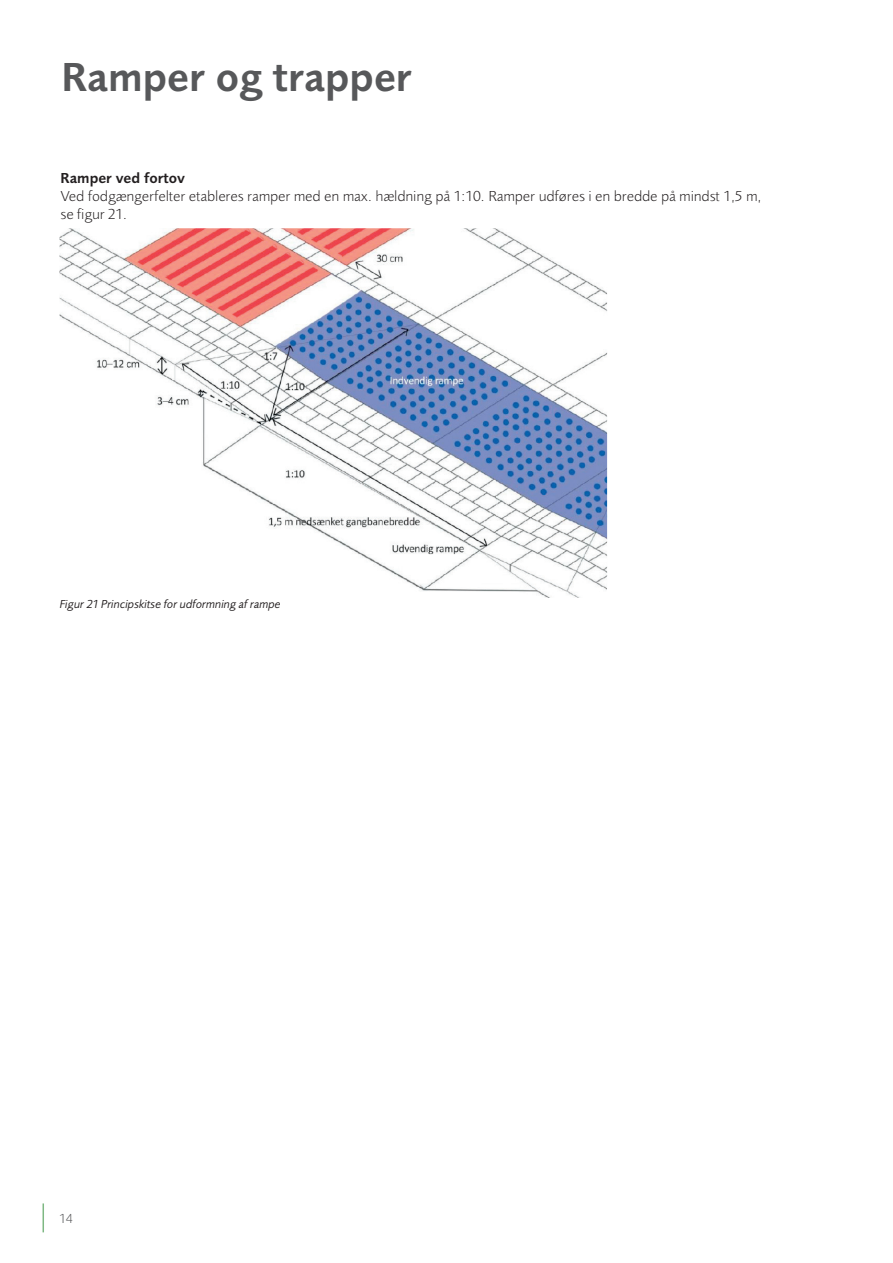
<style>
.page{position:relative;width:893px;height:1263px;background:#fff}
.page>*{position:absolute;margin:0;border:0;box-sizing:border-box;transform-origin:0 0}
.t1{font:42px "Foundry Sans Demi";color:#57585a}
.t2{font:300 15px/18px "Foundry Sans";color:#231f20}
.t3{font:15px "Foundry Sans Demi";color:#231f20}
.t4{font:300 13.5px "Foundry Sans";color:#57585a}
.t5{font:italic 12px "Foundry Sans";color:#231f20}
</style>
<div class="page">
<svg style="left:43px;top:1203px;width:1px;height:29px"></svg>
<img style="left:60px;top:228px;width:547px;height:370px">
<h1 class="t1" style="left:61px;top:53px;width:352px">Ramper og trapper</h1>
<p class="t3" style="left:61px;top:169px;width:126px">Ramper ved fortov</p>
<p class="t2" style="left:61px;top:187px;width:702px">Ved fodgængerfelter etableres ramper med en max. hældning på 1:10. Ramper udføres i en bredde på mindst 1,5 m, se figur 21.</p>
<p class="t5" style="left:60px;top:597px;width:222px">Figur 21 Principskitse for udformning af rampe</p>
<p class="t4" style="left:59px;top:1210px;width:15px">14</p>
</div>
